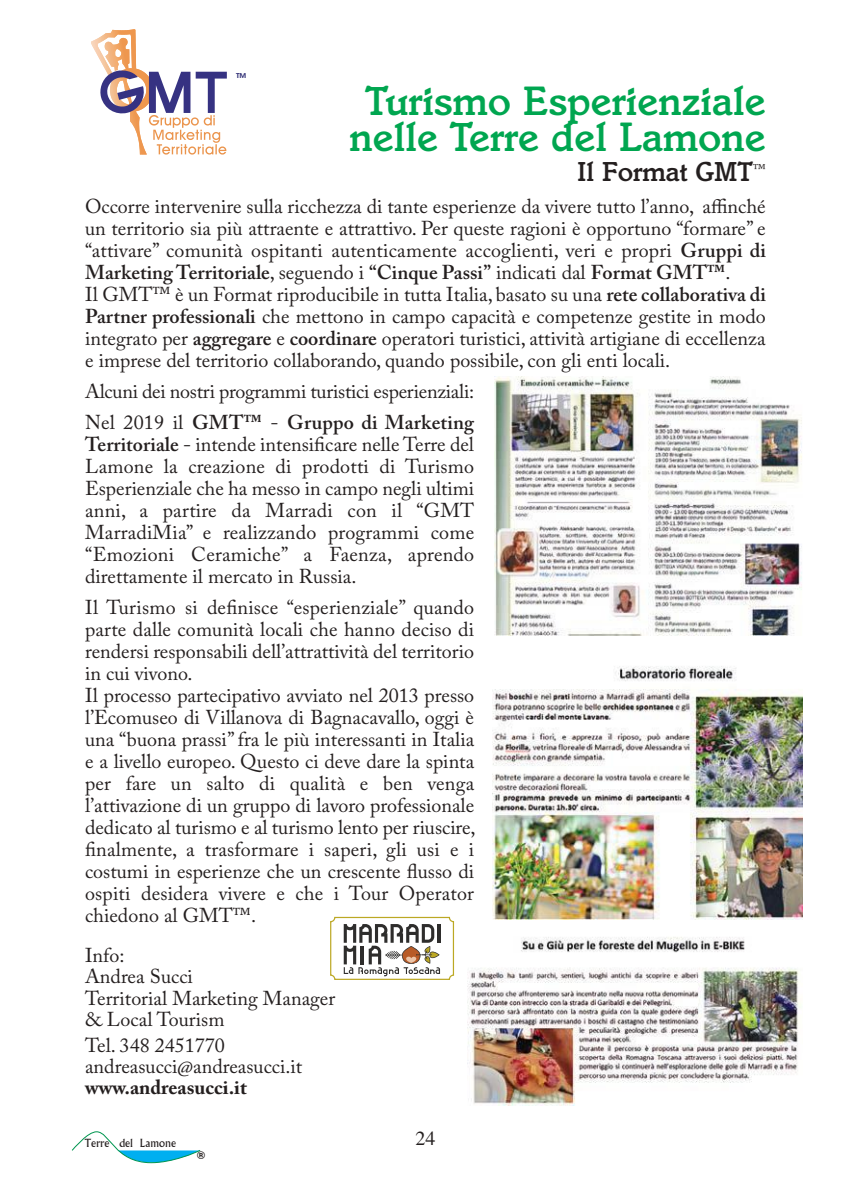
<style>
.page{position:relative;width:851px;height:1191px;background:#fff}
.page>*{position:absolute;margin:0;border:0;box-sizing:border-box;transform-origin:0 0}
.t1{font:500 42px/36px "Italia Std";color:#00a650;text-align:center}
.t2{font:500 28px "Italia Std";color:#241f1f}
.t3{font:20px/22px "Adobe Caslon Pro";color:#241f1f}
.t4{font:700 20px "Adobe Caslon Pro";color:#241f1f}
.t5{font:20px "Times LT Std";color:#241f1f}
.t6{font:11px "Albertus MT Std";color:#241f1f}
.t7{font:700 10.6px "Helvetica";color:#241f1f}
.t8{font:600 6.6px "ITC Avant Garde Std";color:#2f2e75;scale:1.12 1}
.s1{font-weight:600}
</style>
<div class="page">
<svg style="left:72px;top:1131px;width:129px;height:32px"></svg>
<svg style="left:91px;top:29px;width:136px;height:126px"></svg>
<img style="left:494px;top:376px;width:308px;height:260px">
<img style="left:467px;top:937px;width:334px;height:169px">
<svg style="left:330px;top:916px;width:124px;height:64px"></svg>
<img style="left:492px;top:666px;width:310px;height:253px">
<p class="t8" style="left:236px;top:71px;width:11px">TM</p>
<h1 class="t1" style="left:349px;top:82px;width:418px">Turismo Esperienziale nelle Terre del Lamone</h1>
<h2 class="t2" style="left:577px;top:155px;width:190px">Il Format GMT<sup>™</sup></h2>
<p class="t3" style="left:85px;top:195px;width:682px">Occorre intervenire sulla ricchezza di tante esperienze da vivere tutto l’anno, affinché un territorio sia più attraente e attrattivo. Per queste ragioni è opportuno “formare” e “attivare” comunità ospitanti autenticamente accoglienti, veri e propri <span class="s1">Gruppi di Marketing Territoriale</span>, seguendo i <span class="s1">“Cinque Passi”</span> indicati dal <span class="s1">Format GMT™</span>.<br>Il GMT™ è un Format riproducibile in tutta Italia, basato su una <span class="s1">rete collaborativa di Partner professionali</span> che mettono in campo capacità e competenze gestite in modo integrato per <span class="s1">aggregare</span> e <span class="s1">coordinare</span> operatori turistici, attività artigiane di eccellenza e imprese del territorio collaborando, quando possibile, con gli enti locali.</p>
<p class="t3" style="left:85px;top:376px;width:390px;line-height:31px">Alcuni dei nostri programmi turistici esperienziali:<br>Nel 2019 il <span class="s1">GMT™</span> - <span class="s1">Gruppo di Marketing</span></p>
<p class="t3" style="left:85px;top:433px;width:390px;text-align:justify"><span class="s1">Territoriale</span> - intende intensificare nelle Terre del Lamone la creazione di prodotti di Turismo Esperienziale che ha messo in campo negli ultimi anni, a partire da Marradi con il “GMT MarradiMia” e realizzando programmi come “Emozioni Ceramiche” a Faenza, aprendo direttamente il mercato in Russia.</p>
<p class="t3" style="left:85px;top:596px;width:392px">Il Turismo si definisce “esperienziale” quando parte dalle comunità locali che hanno deciso di rendersi responsabili dell’attrattività del territorio in cui vivono.<br>Il processo partecipativo avviato nel 2013 presso l’Ecomuseo di Villanova di Bagnacavallo, oggi è una “buona prassi” fra le più interessanti in Italia e a livello europeo. Questo ci deve dare la spinta per fare un salto di qualità e ben venga l’attivazione di un gruppo di lavoro professionale dedicato al turismo e al turismo lento per riuscire, finalmente, a trasformare i saperi, gli usi e i costumi in esperienze che un crescente flusso di ospiti desidera vivere e che i Tour Operator chiedono al GMT™.</p>
<p class="t3" style="left:85px;top:945px;width:252px;line-height:21px">Info:<br>Andrea Succi<br>Territorial Marketing Manager &amp; Local Tourism</p>
<p class="t3" style="left:85px;top:1034px;width:219px;line-height:21px">Tel. 348 2451770 andreasucci@andreasucci.it</p>
<p class="t4" style="left:85px;top:1075px;width:163px">www.andreasucci.it</p>
<p class="t6" style="left:84px;top:1137px;width:93px">Terre del Lamone</p>
<p class="t5" style="left:415px;top:1127px;width:21px">24</p>
<p class="t7" style="left:197px;top:1147px;width:9px">®</p>
</div>
